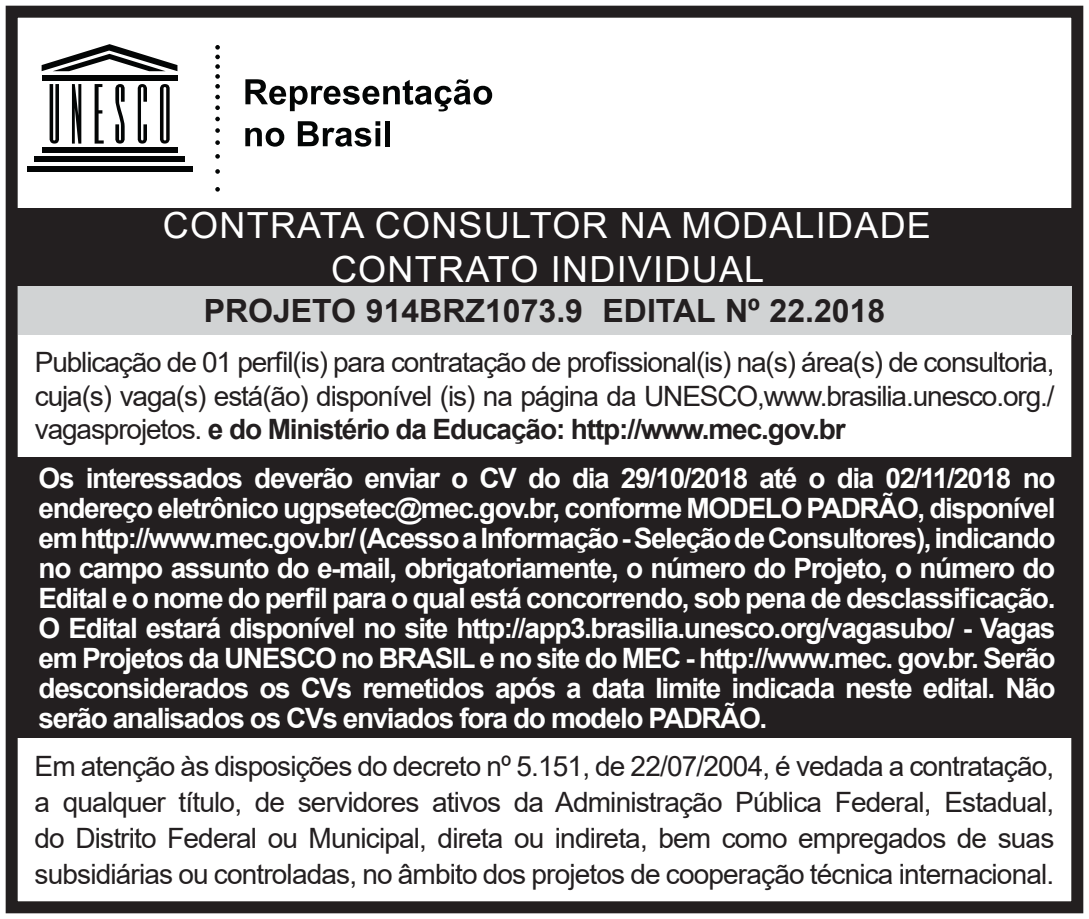
<style>
.page{position:relative;width:1089px;height:919px;background:#fff}
.page>*{position:absolute;margin:0;border:0;box-sizing:border-box;transform-origin:0 0}
.t1{font:36px "Arial";letter-spacing:.035em;color:#fff}
.t2{font:700 32px "Arial";color:#231f20}
.t3{font:700 28px/30px "Arial";letter-spacing:-.05em;color:#fff;text-align:justify}
.t4{font:28px/36px "Arial";letter-spacing:-.035em;color:#231f20;text-align:justify}
.s1{font-weight:700}
</style>
<div class="page">
<svg style="left:215px;top:45px;width:5px;height:44px"></svg>
<svg style="left:215px;top:95px;width:5px;height:4px"></svg>
<svg style="left:215px;top:105px;width:5px;height:5px"></svg>
<svg style="left:215px;top:117px;width:5px;height:4px"></svg>
<svg style="left:215px;top:128px;width:5px;height:5px"></svg>
<svg style="left:215px;top:140px;width:5px;height:5px"></svg>
<svg style="left:215px;top:154px;width:5px;height:5px"></svg>
<svg style="left:215px;top:169px;width:5px;height:5px"></svg>
<svg style="left:215px;top:187px;width:5px;height:5px"></svg>
<div style="left:42px;top:147px;width:135px;height:5px;background:#030505"></div>
<div style="left:34px;top:156px;width:151px;height:6px;background:#030505"></div>
<div style="left:27px;top:166px;width:165px;height:6px;background:#030505"></div>
<div style="left:42px;top:75px;width:135px;height:6px;background:#030505"></div>
<svg style="left:42px;top:44px;width:135px;height:27px"></svg>
<svg style="left:50px;top:84px;width:9px;height:59px"></svg>
<svg style="left:72px;top:84px;width:9px;height:59px"></svg>
<svg style="left:95px;top:84px;width:9px;height:59px"></svg>
<svg style="left:138px;top:84px;width:9px;height:59px"></svg>
<svg style="left:160px;top:84px;width:10px;height:59px"></svg>
<svg style="left:115px;top:84px;width:10px;height:59px"></svg>
<svg style="left:245px;top:79px;width:247px;height:32px"></svg>
<svg style="left:245px;top:128px;width:39px;height:19px"></svg>
<svg style="left:298px;top:121px;width:82px;height:26px"></svg>
<div style="left:385px;top:121px;width:5px;height:25px;background:#030505"></div>
<div style="left:6px;top:6px;width:1077px;height:907px;border:12px solid #231f20"></div>
<div style="left:16px;top:457px;width:1061px;height:281px;background:#231f20"></div>
<div style="left:18px;top:286px;width:1053px;height:48px;background:#d1d3d4"></div>
<div style="left:16px;top:208px;width:1061px;height:77px;background:#231f20"></div>
<p class="t1" style="left:163px;top:201px;width:769px">CONTRATA CONSULTOR NA MODALIDADE</p>
<p class="t1" style="left:331px;top:244px;width:435px">CONTRATO INDIVIDUAL</p>
<p class="t2" style="left:204px;top:288px;width:683px">PROJETO 914BRZ1073.9 EDITAL Nº 22.2018</p>
<p class="t4" style="left:35px;top:345px;width:1021px;line-height:33.6px">Publicação de 01 perfil(is) para contratação de profissional(is) na(s) área(s) de consultoria, cuja(s) vaga(s) está(ão) disponível (is) na página da UNESCO,www.brasilia.unesco.org./ vagasprojetos. <span class="s1">e do Ministério da Educação: http://www.mec.gov.br</span></p>
<p class="t3" style="left:39px;top:463px;width:1018px">Os interessados deverão enviar o CV do dia 29/10/2018 até o dia 02/11/2018 no endereço eletrônico ugpsetec@mec.gov.br, conforme MODELO PADRÃO, disponível em http://www.mec.gov.br/ (Acesso a Informação - Seleção de Consultores), indicando no campo assunto do e-mail, obrigatoriamente, o número do Projeto, o número do Edital e o nome do perfil para o qual está concorrendo, sob pena de desclassificação.<br>O Edital estará disponível no site http://app3.brasilia.unesco.org/vagasubo/ - Vagas em Projetos da UNESCO no BRASIL e no site do MEC - http://www.mec. gov.br. Serão desconsiderados os CVs remetidos após a data limite indicada neste edital. Não serão analisados os CVs enviados fora do modelo PADRÃO.</p>
<p class="t4" style="left:35px;top:747px;width:1021px">Em atenção às disposições do decreto nº 5.151, de 22/07/2004, é vedada a contratação, a qualquer título, de servidores ativos da Administração Pública Federal, Estadual, do Distrito Federal ou Municipal, direta ou indireta, bem como empregados de suas subsidiárias ou controladas, no âmbito dos projetos de cooperação técnica internacional.</p>
</div>
